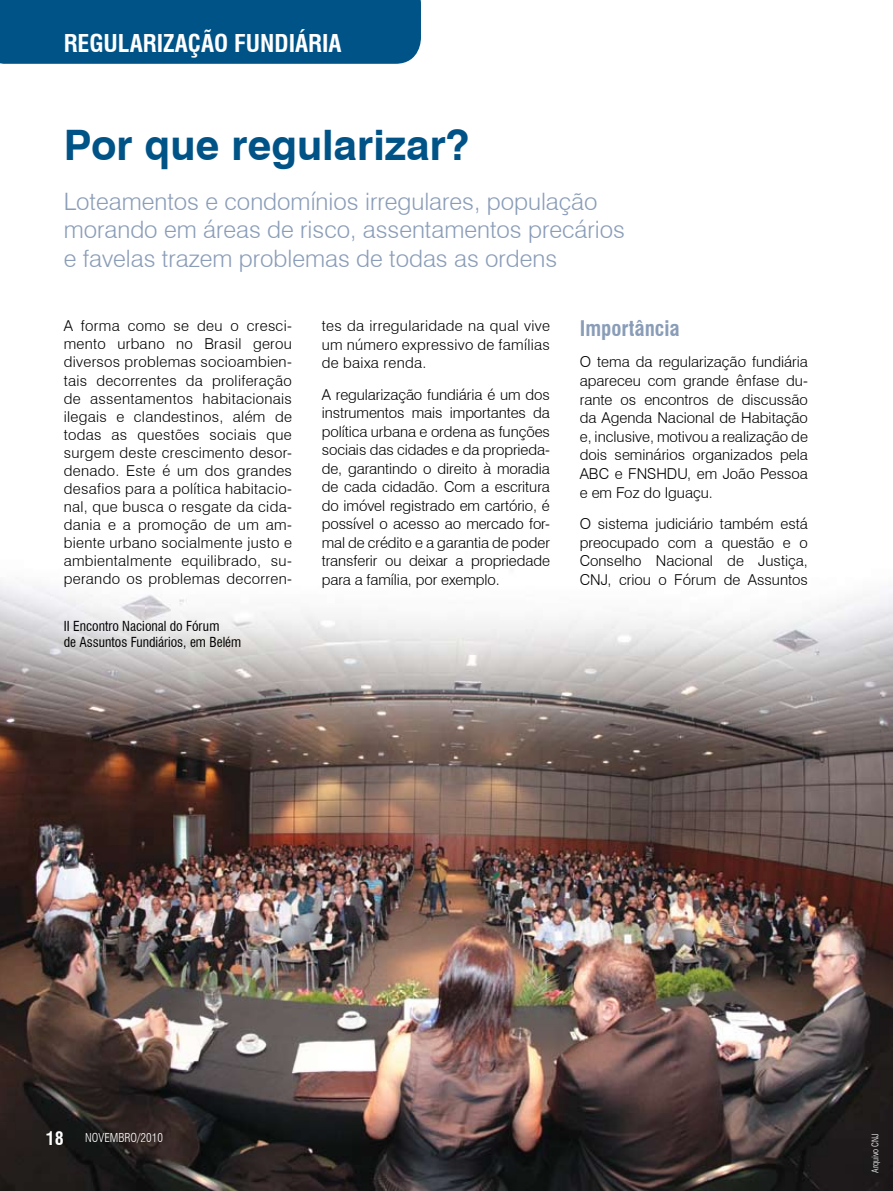
<style>
.page{position:relative;width:893px;height:1191px;background:#fff}
.page>*{position:absolute;margin:0;border:0;box-sizing:border-box;transform-origin:0 0}
.t1{font:700 42px "Swiss 721 BT";color:#005387}
.t2{font:300 24px/28.8px "Swiss 721 BT";color:#8a9db8}
.t3{font:700 condensed 24px "Swiss 721 BT";color:#fff}
.t4{font:700 condensed 21px "Swiss 721 BT";color:#8a9db8}
.t5{font:300 15px/18px "Swiss 721 BT";color:#000;text-align:justify}
.t6{font:condensed 13.5px/16.2px "Swiss 721 BT";color:#000}
.t7{font:300 condensed 12px "Swiss 721 BT";color:#fff}
.t8{font:300 condensed 9px "Swiss 721 BT";color:#fff}
.s1{font-weight:700;font-size:18px}
</style>
<div class="page">
<img style="left:0;top:582px;width:893px;height:609px">
<div style="left:0;top:0;width:421px;height:64px;background:#005387"></div>
<h2 class="t3" style="left:64px;top:29px;width:278px">REGULARIZAÇÃO FUNDIÁRIA</h2>
<h1 class="t1" style="left:64px;top:119px;width:407px">Por que regularizar?</h1>
<h2 class="t2" style="left:64px;top:186px;width:563px">Loteamentos e condomínios irregulares, população morando em áreas de risco, assentamentos precários e favelas trazem problemas de todas as ordens</h2>
<p class="t5" style="left:64px;top:317px;width:230px">A forma como se deu o cresci&shy;mento urbano no Brasil gerou diversos problemas socioambien&shy;tais decorrentes da proliferação de assentamentos habitacionais ilegais e clandestinos, além de todas as questões sociais que surgem deste crescimento desor&shy;denado. Este é um dos grandes desafios para a política habitacio&shy;nal, que busca o resgate da cida&shy;dania e a promoção de um am&shy;biente urbano socialmente justo e ambientalmente equilibrado, su&shy;perando os problemas decorren-</p>
<p class="t6" style="left:64px;top:618px;width:179px">II Encontro Nacional do Fórum<br>de Assuntos Fundiários, em Belém</p>
<p class="t5" style="left:322px;top:317px;width:230px;line-height:18.5px">tes da irregularidade na qual vive um número expressivo de famílias de baixa renda.</p>
<p class="t5" style="left:322px;top:385px;width:230px;line-height:18.5px">A regularização fundiária é um dos instrumentos mais importantes da política urbana e ordena as funções sociais das cidades e da proprieda&shy;de, garantindo o direito à moradia de cada cidadão. Com a escritura do imóvel registrado em cartório, é possível o acesso ao mercado for&shy;mal de crédito e a garantia de poder transferir ou deixar a propriedade para a família, por exemplo.</p>
<h3 class="t4" style="left:580px;top:316px;width:102px">IMPORTÂNCIA</h3>
<p class="t5" style="left:580px;top:353px;width:230px;line-height:18.6px">O tema da regularização fundiária apareceu com grande ênfase du&shy;rante os encontros de discussão da Agenda Nacional de Habitação e, inclusive, motivou a realização de dois seminários organizados pela ABC e FNSHDU, em João Pessoa e em Foz do Iguaçu.</p>
<p class="t5" style="left:580px;top:514px;width:230px;line-height:18.6px">O sistema judiciário também está preocupado com a questão e o Conselho Nacional de Justiça, CNJ, criou o Fórum de Assuntos</p>
<p class="t7" style="left:46px;top:1130px;width:47px"><span class="s1">18</span> NOVEMBRO</p>
<p class="t7" style="left:137px;top:1130px;width:27px">/2010</p>
<p class="t8" style="left:870px;top:1173px;width:41px;rotate:-90deg">ARQUIVO CNJ</p>
</div>
